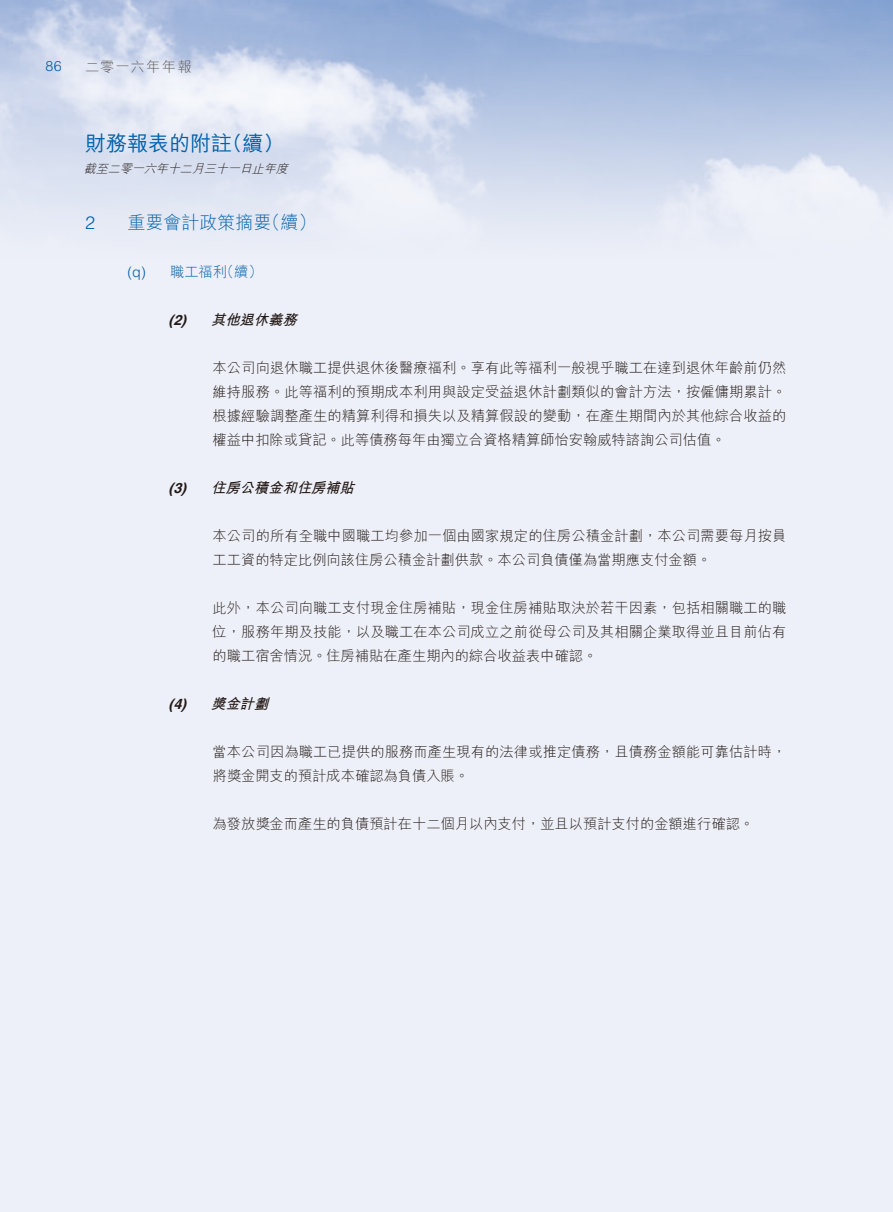
<style>
.page{position:relative;width:893px;height:1212px;background:#edf0f8}
.page>*{position:absolute;margin:0;border:0;box-sizing:border-box;transform-origin:0 0}
.t1{font:500 21px "M Hei HK";color:#0060ab}
.t2{font:300 18px "M Hei HK";color:#0060ab}
.t3{font:300 18px "Helvetica LT Std";color:#0060ab}
.t4{font:300 14.25px/24px "M Hei HK";color:#231916;text-align:justify}
.t5{font:italic 700 14.25px "M Hei HK";color:#231916}
.t6{font:300 14.25px "M Hei HK";color:#0060ab}
.t7{font:300 14.25px "M Hei HK";letter-spacing:.085em;color:#595857}
.t8{font:300 14.25px "Helvetica LT Std";color:#0060ab}
.t9{font:italic 300 12px "M Hei HK";color:#231916}
.s1{font-family:"Helvetica LT Std"}
</style>
<div class="page">
<p class="t8" style="left:46px;top:57px;width:18px">86</p>
<p class="t7" style="left:85px;top:60px;width:108px">二零一六年年報</p>
<h1 class="t1" style="left:85px;top:128px;width:201px">財務報表的附註（續）</h1>
<p class="t9" style="left:84px;top:162px;width:209px">截至二零一六年十二月三十一日止年度</p>
<p class="t3" style="left:85px;top:211px;width:12px">2</p>
<p class="t2" style="left:128px;top:213px;width:190px">重要會計政策摘要（續）</p>
<p class="t6" style="left:128px;top:265px;width:137px"><span class="s1">(q)</span> 職工福利（續）</p>
<p class="t5" style="left:169px;top:310px;width:134px"><span class="s1">(2)</span> 其他退休義務</p>
<p class="t4" style="left:213px;top:356px;width:575px">本公司向退休職工提供退休後醫療福利。享有此等福利一般視乎職工在達到退休年齡前仍然維持服務。此等福利的預期成本利用與設定受益退休計劃類似的會計方法，按僱傭期累計。根據經驗調整產生的精算利得和損失以及精算假設的變動，在產生期間內於其他綜合收益的權益中扣除或貸記。此等債務每年由獨立合資格精算師怡安翰威特諮詢公司估值。</p>
<p class="t5" style="left:169px;top:478px;width:191px"><span class="s1">(3)</span> 住房公積金和住房補貼</p>
<p class="t4" style="left:213px;top:524px;width:575px">本公司的所有全職中國職工均參加一個由國家規定的住房公積金計劃，本公司需要每月按員工工資的特定比例向該住房公積金計劃供款。本公司負債僅為當期應支付金額。</p>
<p class="t4" style="left:213px;top:596px;width:575px">此外，本公司向職工支付現金住房補貼，現金住房補貼取決於若干因素，包括相關職工的職位，服務年期及技能，以及職工在本公司成立之前從母公司及其相關企業取得並且目前佔有的職工宿舍情況。住房補貼在產生期內的綜合收益表中確認。</p>
<p class="t5" style="left:169px;top:694px;width:106px"><span class="s1">(4)</span> 獎金計劃</p>
<p class="t4" style="left:213px;top:740px;width:575px">當本公司因為職工已提供的服務而產生現有的法律或推定債務，且債務金額能可靠估計時，將獎金開支的預計成本確認為負債入賬。</p>
<p class="t4" style="left:213px;top:812px;width:543px">為發放獎金而產生的負債預計在十二個月以內支付，並且以預計支付的金額進行確認。</p>
</div>
